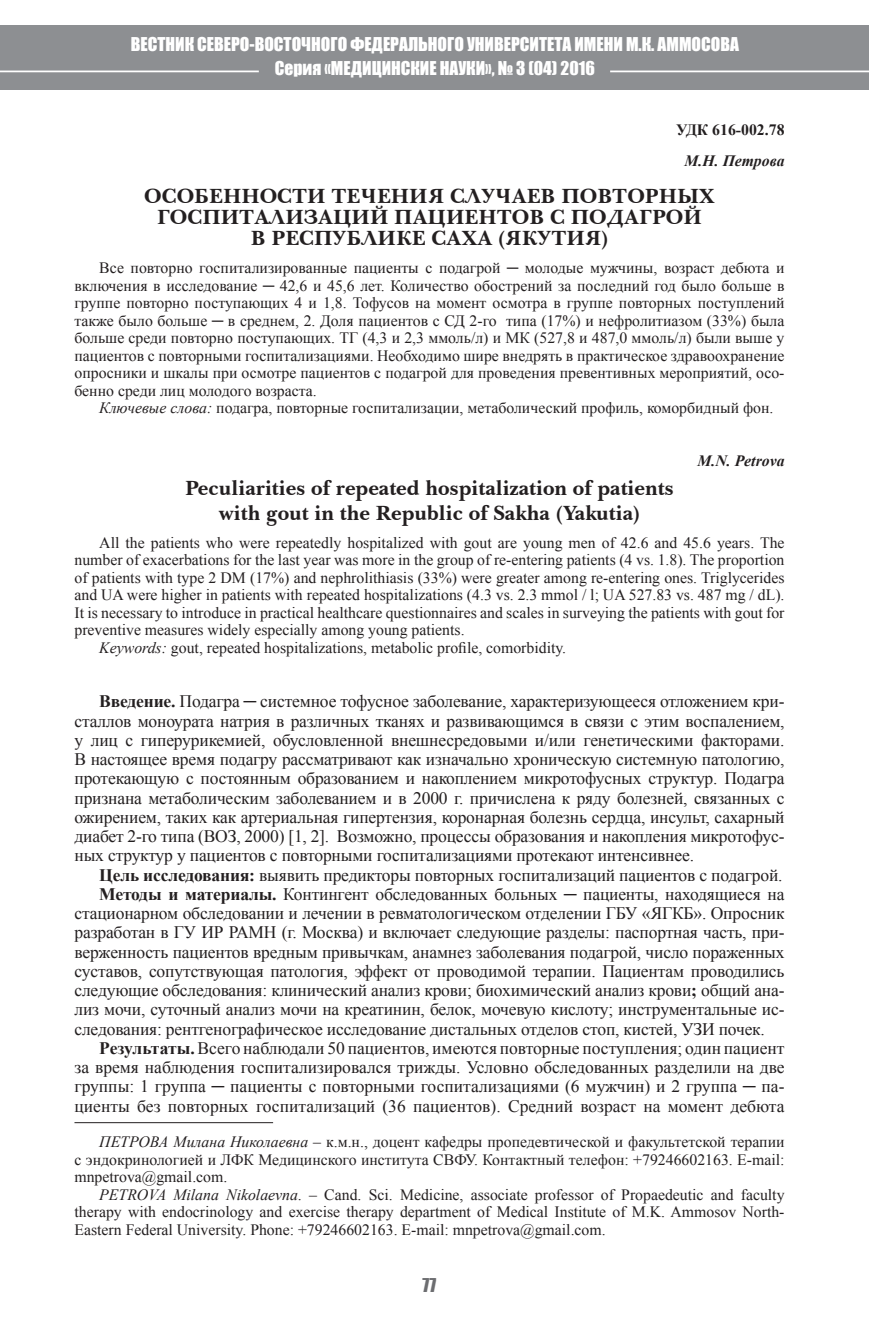
<style>
.page{position:relative;width:869px;height:1340px;background:#fff}
.page>*{position:absolute;margin:0;border:0;box-sizing:border-box;transform-origin:0 0}
.Стиль_абзаца_2{font:700 21px "Baskerville BT";color:#231f20}
.Стиль_абзаца_5{font:700 21px "Baskerville BT";color:#231f20}
.Обычный{font:17.5px/19.2px "Times New Roman";letter-spacing:-.01em;color:#231f20;text-align:justify}
.Обычный-2{font:17.5px "Impact";color:#fff}
.t1{font:17.5px "Impact";color:#6c6d70}
.Обычный-3{font:15.75px/17.5px "Times New Roman";color:#231f20;text-align:justify}
.Обычный-4{font:italic 700 15.75px "Times New Roman";color:#231f20}
.Обычный-5{font:700 15.75px "Times New Roman";color:#231f20}
.s1{font-style:italic}
.s2{font-weight:700}
</style>
<div class="page">
<div style="left:0;top:25px;width:868px;height:64px;background:#8d8f92"></div>
<hr style="left:0;top:71px;width:259px;height:1px;background:#fff">
<hr style="left:610px;top:71px;width:258px;height:1px;background:#fff">
<hr style="left:74px;top:1122px;width:199px;height:1px;background:#231f20">
<p class="Обычный-2" style="left:131px;top:31px;width:609px">ВЕСТНИК СЕВЕРО-ВОСТОЧНОГО ФЕДЕРАЛЬНОГО УНИВЕРСИТЕТА ИМЕНИ М.К. АММОСОВА</p>
<p class="Обычный-2" style="left:275px;top:55px;width:321px">Серия «МЕДИЦИНСКИЕ НАУКИ», № 3 (04) 2016</p>
<p class="Обычный-5" style="left:675px;top:119px;width:110px">УДК 616-002.78</p>
<p class="Обычный-4" style="left:684px;top:150px;width:101px">М.Н. Петрова</p>
<p class="Стиль_абзаца_2" style="left:144px;top:181px;width:572px">ОСОБЕННОСТИ ТЕЧЕНИЯ СЛУЧАЕВ ПОВТОРНЫХ</p>
<p class="Стиль_абзаца_2" style="left:157px;top:202px;width:546px">ГОСПИТАЛИЗАЦИЙ ПАЦИЕНТОВ С ПОДАГРОЙ</p>
<p class="Стиль_абзаца_2" style="left:250px;top:223px;width:359px">В РЕСПУБЛИКЕ САХА (ЯКУТИЯ)</p>
<p class="Обычный-3" style="left:74px;top:259px;width:711px;text-indent:25px">Все повторно госпитализированные пациенты с подагрой ─ молодые мужчины, возраст дебюта и включения в исследование ─ 42,6 и 45,6 лет. Количество обострений за последний год было больше в группе повторно поступающих 4 и 1,8. Тофусов на момент осмотра в группе повторных поступлений также было больше ─ в среднем, 2. Доля пациентов с СД 2-го типа (17%) и нефролитиазом (33%) была больше среди повторно поступающих. ТГ (4,3 и 2,3 ммоль/л) и МК (527,8 и 487,0 ммоль/л) были выше у пациентов с повторными госпитализациями. Необходимо шире внедрять в практическое здравоохранение опросники и шкалы при осмотре пациентов с подагрой для проведения превентивных мероприятий, осо&shy;бенно среди лиц молодого возраста.</p>
<p class="Обычный-3" style="left:99px;top:399px;width:675px"><span class="s1">Ключевые слова:</span> подагра, повторные госпитализации, метаболический профиль, коморбидный фон.</p>
<p class="Обычный-4" style="left:697px;top:449px;width:89px">M.N. Petrova</p>
<p class="Стиль_абзаца_5" style="left:185px;top:474px;width:490px">Peculiarities of repeated hospitalization of patients</p>
<p class="Стиль_абзаца_5" style="left:219px;top:498px;width:422px">with gout in the Republic of Sakha (Yakutia)</p>
<p class="Обычный-3" style="left:74px;top:533px;width:711px;text-indent:25px">All the patients who were repeatedly hospitalized with gout are young men of 42.6 and 45.6 years. The number of exacerbations for the last year was more in the group of re-entering patients (4 vs. 1.8). The proportion of patients with type 2 DM (17%) and nephrolithiasis (33%) were greater among re-entering ones. Triglycerides and UA were higher in patients with repeated hospitalizations (4.3 vs. 2.3 mmol / l; UA 527.83 vs. 487 mg / dL).<br>It is necessary to introduce in practical healthcare questionnaires and scales in surveying the patients with gout for preventive measures widely especially among young patients.</p>
<p class="Обычный-3" style="left:99px;top:638px;width:468px"><span class="s1">Keywords:</span> gout, repeated hospitalizations, metabolic profile, comorbidity.</p>
<p class="Обычный" style="left:74px;top:691px;width:711px;text-indent:25px"><span class="s2">Введение.</span> Подагра ─ системное тофусное заболевание, характеризующееся отложением кри&shy;сталлов моноурата натрия в различных тканях и развивающимся в связи с этим воспалением, у лиц с гиперурикемией, обусловленной внешнесредовыми и/или генетическими факторами.<br>В настоящее время подагру рассматривают как изначально хроническую системную патологию, протекающую с постоянным образованием и накоплением микротофусных структур. Подагра признана метаболическим заболеванием и в 2000 г. причислена к ряду болезней, связанных с ожирением, таких как артериальная гипертензия, коронарная болезнь сердца, инсульт, сахарный диабет 2-го типа (ВОЗ, 2000) [1, 2]. Возможно, процессы образования и накопления микротофус&shy;ных структур у пациентов с повторными госпитализациями протекают интенсивнее.</p>
<p class="Обычный" style="left:99px;top:864px;width:684px"><span class="s2">Цель исследования:</span> выявить предикторы повторных госпитализаций пациентов с подагрой.</p>
<p class="Обычный" style="left:74px;top:884px;width:711px;text-indent:25px"><span class="s2">Методы и материалы.</span> Контингент обследованных больных ─ пациенты, находящиеся на стационарном обследовании и лечении в ревматологическом отделении ГБУ «ЯГКБ». Опросник разработан в ГУ ИР РАМН (г. Москва) и включает следующие разделы: паспортная часть, при&shy;верженность пациентов вредным привычкам, анамнез заболевания подагрой, число пораженных суставов, сопутствующая патология, эффект от проводимой терапии. Пациентам проводились следующие обследования: клинический анализ крови; биохимический анализ крови<span class="s2">;</span> общий ана&shy;лиз мочи, суточный анализ мочи на креатинин, белок, мочевую кислоту; инструментальные ис&shy;следования: рентгенографическое исследование дистальных отделов стоп, кистей, УЗИ почек.</p>
<p class="Обычный" style="left:74px;top:1038px;width:711px;text-indent:25px"><span class="s2">Результаты.</span> Всего наблюдали 50 пациентов, имеются повторные поступления; один пациент за время наблюдения госпитализировался трижды. Условно обследованных разделили на две группы: 1 группа ─ пациенты с повторными госпитализациями (6 мужчин) и 2 группа ─ па&shy;циенты без повторных госпитализаций (36 пациентов). Средний возраст на момент дебюта</p>
<p class="Обычный-3" style="left:74px;top:1133px;width:711px;text-indent:25px"><span class="s1">ПЕТРОВА Милана Николаевна</span> – к.м.н., доцент кафедры пропедевтической и факультетской терапии с эндокринологией и ЛФК Медицинского института СВФУ. Контактный телефон: +79246602163. E-mail: mnpetrova@gmail.com.</p>
<p class="Обычный-3" style="left:74px;top:1185px;width:711px;text-indent:25px"><span class="s1">PETROVA Milana Nikolaevna</span>. – Cand. Sci. Medicine, associate professor of Propaedeutic and faculty therapy with endocrinology and exercise therapy department of Medical Institute of M.K. Ammosov North-Eastern Federal University. Phone: +79246602163. E-mail: mnpetrova@gmail.com.</p>
<p class="t1" style="left:422px;top:1271px;width:16px">77</p>
</div>
